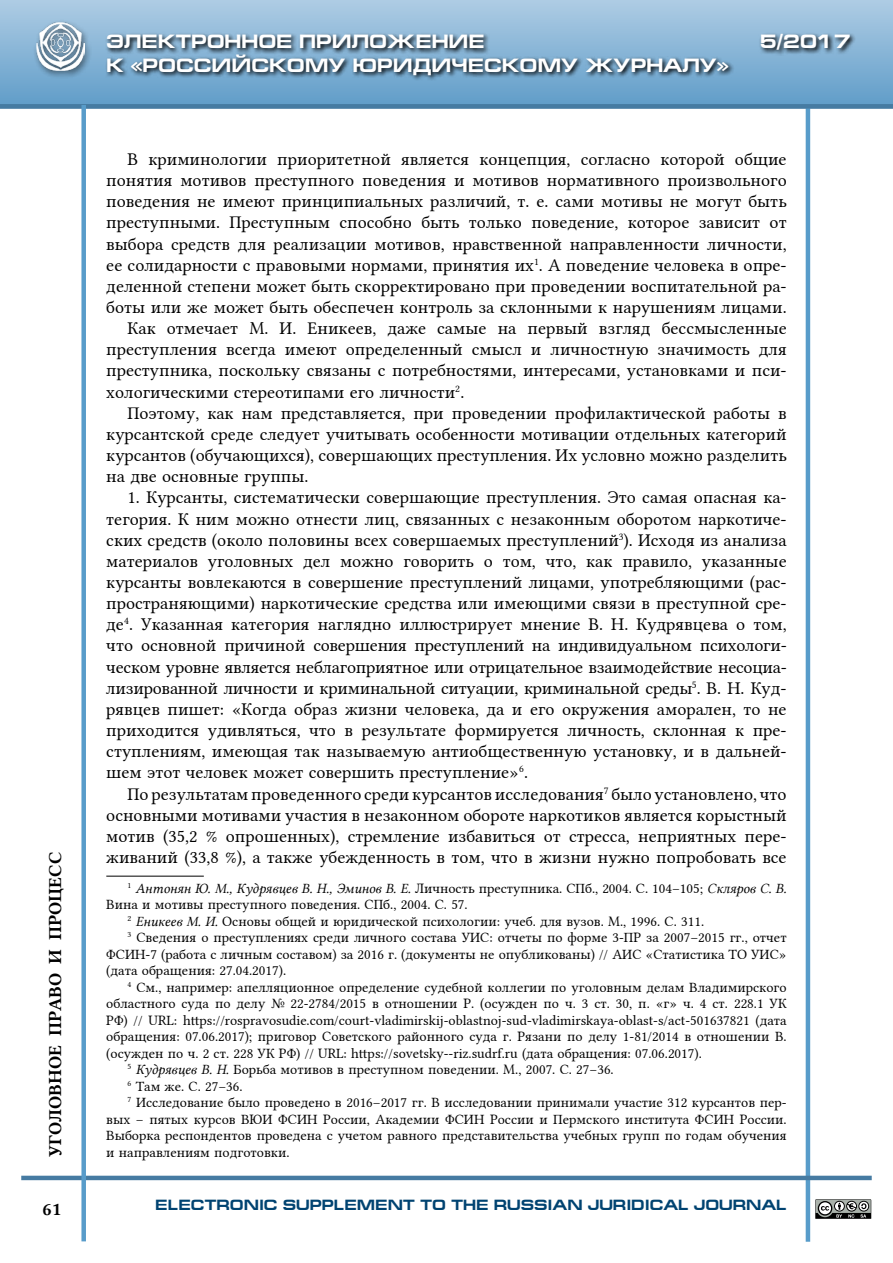
<style>
.page{position:relative;width:893px;height:1263px;background:#fff}
.page>*{position:absolute;margin:0;border:0;box-sizing:border-box;transform-origin:0 0}
.t1{font:700 19.5px "Europe Ext";color:#fff}
.t2{font:18px/21.1px "Lin Libertine";color:#000;text-align:justify}
.t3{font:18px "Lin Libertine B";color:#000}
.t4{font:700 15px "Europe Ext";color:#004371}
.t5{font:14.25px "Lin Libertine";color:#000}
.t6{font:14.25px "Lin Libertine I";color:#000}
.s1{font-family:"Lin Libertine"}
.s2{font-family:"Lin Libertine I"}
</style>
<div class="page">
<hr style="left:806px;top:91px;width:4px;height:1151px;background:#589cca">
<hr style="left:21px;top:1176px;width:851px;height:4px;background:#467ba2">
<div style="left:0;top:0;width:893px;height:106px;background:linear-gradient(to bottom,#aecce4,#619dc9)"></div>
<div style="left:0;top:104px;width:893px;height:5px;background:#467ba2"></div>
<div style="left:81px;top:105px;width:5px;height:1136px;background:#589cca"></div>
<div style="left:33px;top:19px;width:59px;height:60px;background:#000;opacity:.63"></div>
<img style="left:37px;top:23px;width:47px;height:47px">
<svg style="left:105px;top:31px;width:751px;height:50px;background:#6b90ac"></svg>
<svg style="left:815px;top:1199px;width:57px;height:20px"></svg>
<hr style="left:106px;top:876px;width:98px;height:1px;background:#000">
<p class="t3" style="left:43px;top:1157px;width:307px;rotate:-90deg">УГОЛОВНОЕ ПРАВО И ПРОЦЕСС</p>
<p class="t3" style="left:43px;top:1197px;width:20px">61</p>
<p class="t1" style="left:106px;top:31px;width:380px">ЭЛЕКТРОННОЕ ПРИЛОЖЕНИЕ</p>
<p class="t1" style="left:760px;top:31px;width:92px">5/2017</p>
<p class="t1" style="left:106px;top:54px;width:624px">К «РОССИЙСКОМУ ЮРИДИЧЕСКОМУ ЖУРНАЛУ»</p>
<p class="t2" style="left:128px;top:147px;width:661px">В криминологии приоритетной является концепция, согласно которой общие</p>
<p class="t2" style="left:106px;top:168px;width:682px">понятия мотивов преступного поведения и мотивов нормативного произвольного</p>
<p class="t2" style="left:106px;top:189px;width:682px">поведения не имеют принципиальных различий, т. е. сами мотивы не могут быть</p>
<p class="t2" style="left:106px;top:210px;width:682px">преступными. Преступным способно быть только поведение, которое зависит от</p>
<p class="t2" style="left:106px;top:231px;width:682px">выбора средств для реализации мотивов, нравственной направленности личности,</p>
<p class="t2" style="left:106px;top:252px;width:682px">ее солидарности с правовыми нормами, принятия их<sup>1</sup>. А поведение человека в опре-</p>
<p class="t2" style="left:106px;top:273px;width:682px">деленной степени может быть скорректировано при проведении воспитательной ра-</p>
<p class="t2" style="left:106px;top:295px;width:682px">боты или же может быть обеспечен контроль за склонными к нарушениям лицами.</p>
<p class="t2" style="left:128px;top:316px;width:661px">Как отмечает М. И. Еникеев, даже самые на первый взгляд бессмысленные</p>
<p class="t2" style="left:106px;top:337px;width:682px">преступления всегда имеют определенный смысл и личностную значимость для</p>
<p class="t2" style="left:106px;top:358px;width:680px">преступника, поскольку связаны с потребностями, интересами, установками и пси-</p>
<p class="t2" style="left:106px;top:379px;width:359px">хологическими стереотипами его личности<sup>2</sup>.</p>
<p class="t2" style="left:128px;top:400px;width:661px">Поэтому, как нам представляется, при проведении профилактической работы в</p>
<p class="t2" style="left:106px;top:421px;width:682px">курсантской среде следует учитывать особенности мотивации отдельных категорий</p>
<p class="t2" style="left:106px;top:443px;width:682px">курсантов (обучающихся), совершающих преступления. Их условно можно разделить</p>
<p class="t2" style="left:106px;top:464px;width:204px">на две основные группы.</p>
<p class="t2" style="left:106px;top:485px;width:682px;text-indent:21px">1. Курсанты, систематически совершающие преступления. Это самая опасная ка&shy;тегория. К ним можно отнести лиц, связанных с незаконным оборотом наркотиче&shy;ских средств (около половины всех совершаемых преступлений<sup>3</sup>). Исходя из анализа материалов уголовных дел можно говорить о том, что, как правило, указанные курсанты вовлекаются в совершение преступлений лицами, употребляющими (рас&shy;пространяющими) наркотические средства или имеющими связи в преступной сре&shy;де<sup>4</sup>. Указанная категория наглядно иллюстрирует мнение В. Н. Кудрявцева о том, что основной причиной совершения преступлений на индивидуальном психологи&shy;ческом уровне является неблагоприятное или отрицательное взаимодействие несоциа&shy;лизированной личности и криминальной ситуации, криминальной среды<sup>5</sup>. В. Н. Куд&shy;рявцев пишет: «Когда образ жизни человека, да и его окружения аморален, то не приходится удивляться, что в результате формируется личность, склонная к пре&shy;ступлениям, имеющая так называемую антиобщественную установку, и в дальней&shy;шем этот человек может совершить преступление»<sup>6</sup>.</p>
<p class="t2" style="left:106px;top:781px;width:682px;text-indent:21px">По результатам проведенного среди курсантов исследования<sup>7</sup> было установлено, что основными мотивами участия в незаконном обороте наркотиков является корыстный мотив (35,2 % опрошенных), стремление избавиться от стресса, неприятных пере&shy;живаний (33,8 %), а также убежденность в том, что в жизни нужно попробовать все</p>
<p class="t6" style="left:128px;top:880px;width:661px"><sup>1</sup> Антонян Ю. М., Кудрявцев В. Н., Эминов В. Е. <span class="s1">Личность преступника. СПб., 2004. С. 104–105;</span> Скляров С. В.</p>
<p class="t5" style="left:106px;top:893px;width:363px">Вина и мотивы преступного поведения. СПб., 2004. С. 57.</p>
<p class="t5" style="left:128px;top:910px;width:578px"><sup>2</sup> <span class="s2">Еникеев М. И.</span> Основы общей и юридической психологии: учеб. для вузов. М., 1996. С. 311.</p>
<p class="t5" style="left:128px;top:926px;width:661px"><sup>3</sup> Сведения о преступлениях среди личного состава УИС: отчеты по форме 3-ПР за 2007–2015 гг., отчет</p>
<p class="t5" style="left:106px;top:943px;width:682px">ФСИН-7 (работа с личным составом) за 2016 г. (документы не опубликованы) // АИС «Статистика ТО УИС»</p>
<p class="t5" style="left:106px;top:959px;width:181px">(дата обращения: 27.04.2017).</p>
<p class="t5" style="left:128px;top:976px;width:661px"><sup>4</sup> См., например: апелляционное определение судебной коллегии по уголовным делам Владимирского</p>
<p class="t5" style="left:106px;top:992px;width:682px">областного суда по делу № 22-2784/2015 в отношении Р. (осужден по ч. 3 ст. 30, п. «г» ч. 4 ст. 228.1 УК</p>
<p class="t5" style="left:106px;top:1009px;width:682px">РФ) // URL: https://rospravosudie.com/court-vladimirskij-oblastnoj-sud-vladimirskaya-oblast-s/act-501637821 (дата</p>
<p class="t5" style="left:106px;top:1025px;width:682px">обращения: 07.06.2017); приговор Советского районного суда г. Рязани по делу 1-81/2014 в отношении В.</p>
<p class="t5" style="left:106px;top:1042px;width:597px">(осужден по ч. 2 ст. 228 УК РФ) // URL: https://sovetsky--riz.sudrf.ru (дата обращения: 07.06.2017).</p>
<p class="t5" style="left:128px;top:1058px;width:488px"><sup>5</sup> <span class="s2">Кудрявцев В. Н.</span> Борьба мотивов в преступном поведении. М., 2007. С. 27–36.</p>
<p class="t5" style="left:128px;top:1075px;width:116px"><sup>6</sup> Там же. С. 27–36.</p>
<p class="t5" style="left:128px;top:1091px;width:661px"><sup>7</sup> Исследование было проведено в 2016–2017 гг. В исследовании принимали участие 312 курсантов пер-</p>
<p class="t5" style="left:106px;top:1108px;width:682px">вых – пятых курсов ВЮИ ФСИН России, Академии ФСИН России и Пермского института ФСИН России.</p>
<p class="t5" style="left:106px;top:1124px;width:682px">Выборка респондентов проведена с учетом равного представительства учебных групп по годам обучения</p>
<p class="t5" style="left:106px;top:1141px;width:185px">и направлениям подготовки.</p>
<p class="t4" style="left:155px;top:1196px;width:633px">ELECTRONIC SUPPLEMENT TO THE RUSSIAN JURIDICAL JOURNAL</p>
</div>
